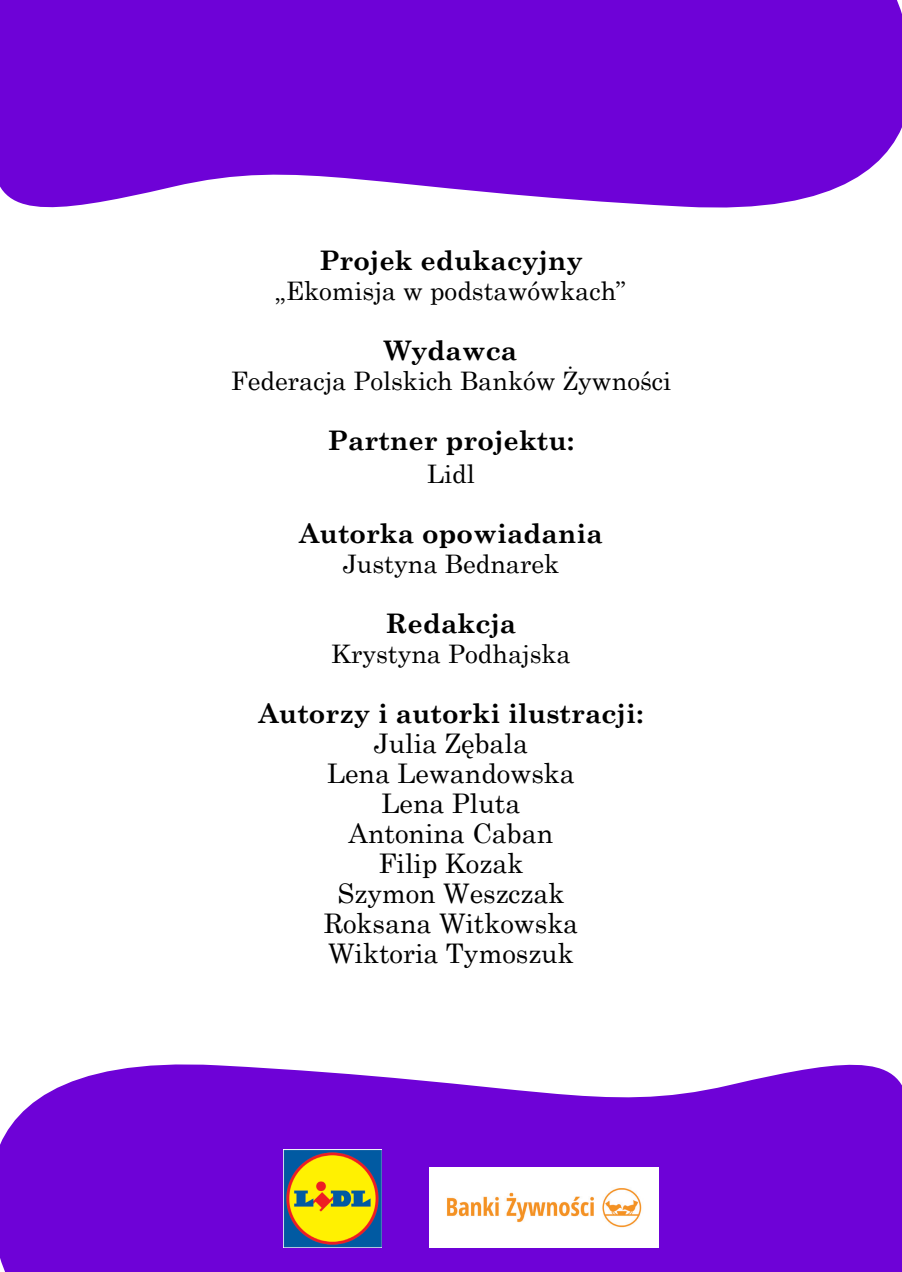
<style>
.page{position:relative;width:902px;height:1272px;background:#fff}
.page>*{position:absolute;margin:0;border:0;box-sizing:border-box;transform-origin:0 0}
.t1{font:27px "Century Schoolbook";color:#000}
.t2{font:700 27px "Century Schoolbook";color:#000}
.t3{font:25.5px "Century Schoolbook";color:#000}
</style>
<div class="page">
<svg style="left:0;top:1064px;width:902px;height:208px;fill:#6e02d7"></svg>
<svg style="left:0;top:0;width:902px;height:208px;fill:#6e02d7"></svg>
<img style="left:430px;top:1167px;width:228px;height:80px">
<img style="left:284px;top:1150px;width:97px;height:97px">
<p class="t2" style="left:319px;top:240px;width:265px">Projek edukacyjny</p>
<p class="t3" style="left:276px;top:270px;width:352px">„Ekomisja w podstawówkach”</p>
<p class="t2" style="left:385px;top:330px;width:134px">Wydawca</p>
<p class="t3" style="left:231px;top:360px;width:442px">Federacja Polskich Banków Żywności</p>
<p class="t2" style="left:328px;top:420px;width:248px">Partner projektu:</p>
<p class="t3" style="left:427px;top:452px;width:49px">Lidl</p>
<p class="t2" style="left:299px;top:512px;width:305px">Autorka opowiadania</p>
<p class="t3" style="left:343px;top:542px;width:218px">Justyna Bednarek</p>
<p class="t2" style="left:386px;top:602px;width:132px">Redakcja</p>
<p class="t3" style="left:331px;top:632px;width:241px">Krystyna Podhajska</p>
<p class="t2" style="left:258px;top:692px;width:386px">Autorzy i autorki ilustracji:</p>
<p class="t1" style="left:374px;top:720px;width:156px">Julia Zębala</p>
<p class="t1" style="left:327px;top:750px;width:249px">Lena Lewandowska</p>
<p class="t1" style="left:382px;top:780px;width:140px">Lena Pluta</p>
<p class="t1" style="left:349px;top:810px;width:206px">Antonina Caban</p>
<p class="t1" style="left:379px;top:840px;width:146px">Filip Kozak</p>
<p class="t1" style="left:337px;top:870px;width:229px">Szymon Weszczak</p>
<p class="t1" style="left:324px;top:900px;width:256px">Roksana Witkowska</p>
<p class="t1" style="left:328px;top:930px;width:247px">Wiktoria Tymoszuk</p>
</div>
